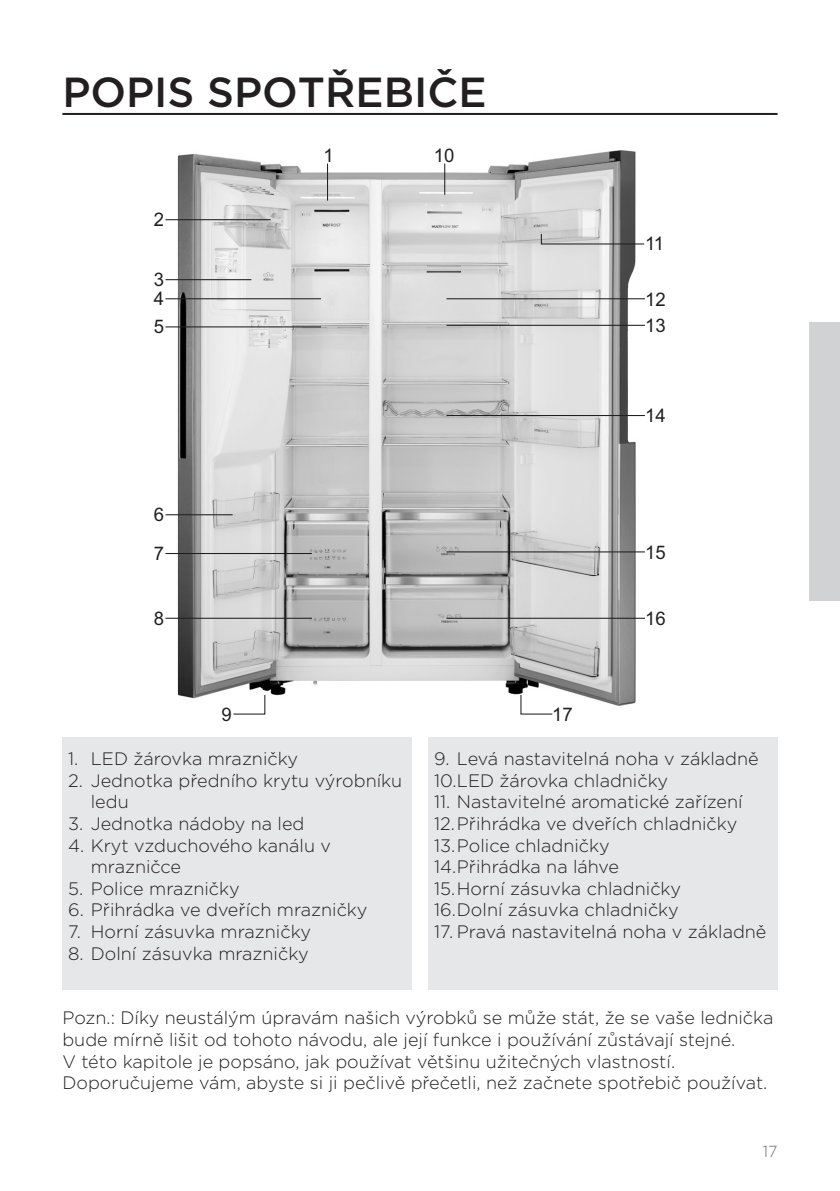
<style>
.page{position:relative;width:840px;height:1191px;background:#fff}
.page>*{position:absolute;margin:0;border:0;box-sizing:border-box;transform-origin:0 0}
.glavni_naslov{font:500 42px "Gotham";color:#231f20}
.t1{font:18.8px/19px "Arial";color:#231f20}
.seznam_stevilke_opis{font:300 18px/21.6px "Gotham";color:#231f20}
.seznam{font:300 18px/21.6px "Gotham";color:#231f20}
.t2{font:300 16px "Gotham";color:#6c6d70}
</style>
<div class="page">
<hr style="left:62px;top:113px;width:715px;height:2px;background:#231f20">
<div style="left:808px;top:322px;width:31px;height:279px;background:#d1d2d4"></div>
<div style="left:62px;top:737px;width:349px;height:252px;background:#e6e7e9"></div>
<div style="left:428px;top:737px;width:349px;height:252px;background:#e6e7e9"></div>
<img style="left:165px;top:150px;width:480px;height:556px">
<hr style="left:327px;top:164px;width:1px;height:37px;background:#231f20">
<hr style="left:165px;top:219px;width:105px;height:1px;background:#231f20">
<hr style="left:165px;top:279px;width:86px;height:1px;background:#231f20">
<hr style="left:165px;top:298px;width:156px;height:1px;background:#231f20">
<hr style="left:165px;top:326px;width:156px;height:1px;background:#231f20">
<hr style="left:165px;top:514px;width:67px;height:1px;background:#231f20">
<hr style="left:165px;top:553px;width:147px;height:1px;background:#231f20">
<hr style="left:165px;top:618px;width:147px;height:1px;background:#231f20">
<svg style="left:232px;top:694px;width:34px;height:21px"></svg>
<hr style="left:444px;top:164px;width:1px;height:31px;background:#231f20">
<svg style="left:540px;top:233px;width:104px;height:12px"></svg>
<hr style="left:446px;top:298px;width:198px;height:1px;background:#231f20">
<hr style="left:446px;top:325px;width:198px;height:1px;background:#231f20">
<hr style="left:446px;top:415px;width:198px;height:1px;background:#231f20">
<hr style="left:446px;top:551px;width:198px;height:1px;background:#231f20">
<hr style="left:446px;top:618px;width:198px;height:1px;background:#231f20">
<svg style="left:519px;top:694px;width:34px;height:21px"></svg>
<p class="glavni_naslov" style="left:62px;top:65px;width:425px">POPIS SPOTŘEBIČE</p>
<p class="t1" style="left:154px;top:212px;width:12px">2</p>
<p class="t1" style="left:154px;top:271px;width:12px">3<br>4</p>
<p class="t1" style="left:154px;top:319px;width:12px">5</p>
<p class="t1" style="left:154px;top:497px;width:12px;line-height:38.8px">6<br>7</p>
<p class="t1" style="left:154px;top:610px;width:12px">8</p>
<p class="t1" style="left:221px;top:707px;width:12px">9</p>
<p class="t1" style="left:323px;top:148px;width:12px">1</p>
<p class="seznam_stevilke_opis" style="left:68px;top:747px;width:231px">1. LED žárovka mrazničky</p>
<p class="seznam_stevilke_opis" style="left:91px;top:769px;width:313px;text-indent:-23px">2. Jednotka předního krytu výrobníku ledu</p>
<p class="seznam_stevilke_opis" style="left:68px;top:812px;width:238px">3. Jednotka nádoby na led</p>
<p class="seznam_stevilke_opis" style="left:91px;top:834px;width:241px;text-indent:-23px">4. Kryt vzduchového kanálu v mrazničce</p>
<p class="seznam_stevilke_opis" style="left:68px;top:877px;width:173px">5. Police mrazničky</p>
<p class="seznam_stevilke_opis" style="left:68px;top:898px;width:300px">6. Přihrádka ve dveřích mrazničky</p>
<p class="seznam_stevilke_opis" style="left:68px;top:920px;width:244px">7. Horní zásuvka mrazničky</p>
<p class="seznam_stevilke_opis" style="left:68px;top:942px;width:242px">8. Dolní zásuvka mrazničky</p>
<p class="t1" style="left:433px;top:148px;width:22px">10</p>
<p class="t1" style="left:551px;top:706px;width:22px">17</p>
<p class="t1" style="left:644px;top:235px;width:21px">11</p>
<p class="t1" style="left:644px;top:287px;width:22px;line-height:26.6px">12<br>13</p>
<p class="t1" style="left:644px;top:408px;width:22px">14</p>
<p class="t1" style="left:644px;top:544px;width:22px">15</p>
<p class="t1" style="left:644px;top:611px;width:22px">16</p>
<p class="seznam_stevilke_opis" style="left:434px;top:747px;width:326px">9. Levá nastavitelná noha v základně</p>
<p class="seznam_stevilke_opis" style="left:434px;top:769px;width:235px">10.LED žárovka chladničky</p>
<p class="seznam_stevilke_opis" style="left:434px;top:790px;width:310px">11. Nastavitelné aromatické zařízení</p>
<p class="seznam_stevilke_opis" style="left:434px;top:812px;width:304px">12.Přihrádka ve dveřích chladničky</p>
<p class="seznam_stevilke_opis" style="left:434px;top:834px;width:177px">13.Police chladničky</p>
<p class="seznam_stevilke_opis" style="left:434px;top:855px;width:186px">14.Přihrádka na láhve</p>
<p class="seznam_stevilke_opis" style="left:434px;top:877px;width:248px">15.Horní zásuvka chladničky</p>
<p class="seznam_stevilke_opis" style="left:434px;top:898px;width:246px">16.Dolní zásuvka chladničky</p>
<p class="seznam_stevilke_opis" style="left:434px;top:920px;width:333px">17. Pravá nastavitelná noha v základně</p>
<p class="seznam" style="left:62px;top:1006px;width:712px">Pozn.: Díky neustálým úpravám našich výrobků se může stát, že se vaše lednička bude mírně lišit od tohoto návodu, ale její funkce i používání zůstávají stejné.</p>
<p class="seznam" style="left:62px;top:1050px;width:706px">V této kapitole je popsáno, jak používat většinu užitečných vlastností.<br>Doporučujeme vám, abyste si ji pečlivě přečetli, než začnete spotřebič používat.</p>
<p class="t2" style="left:762px;top:1140px;width:16px">17</p>
</div>
